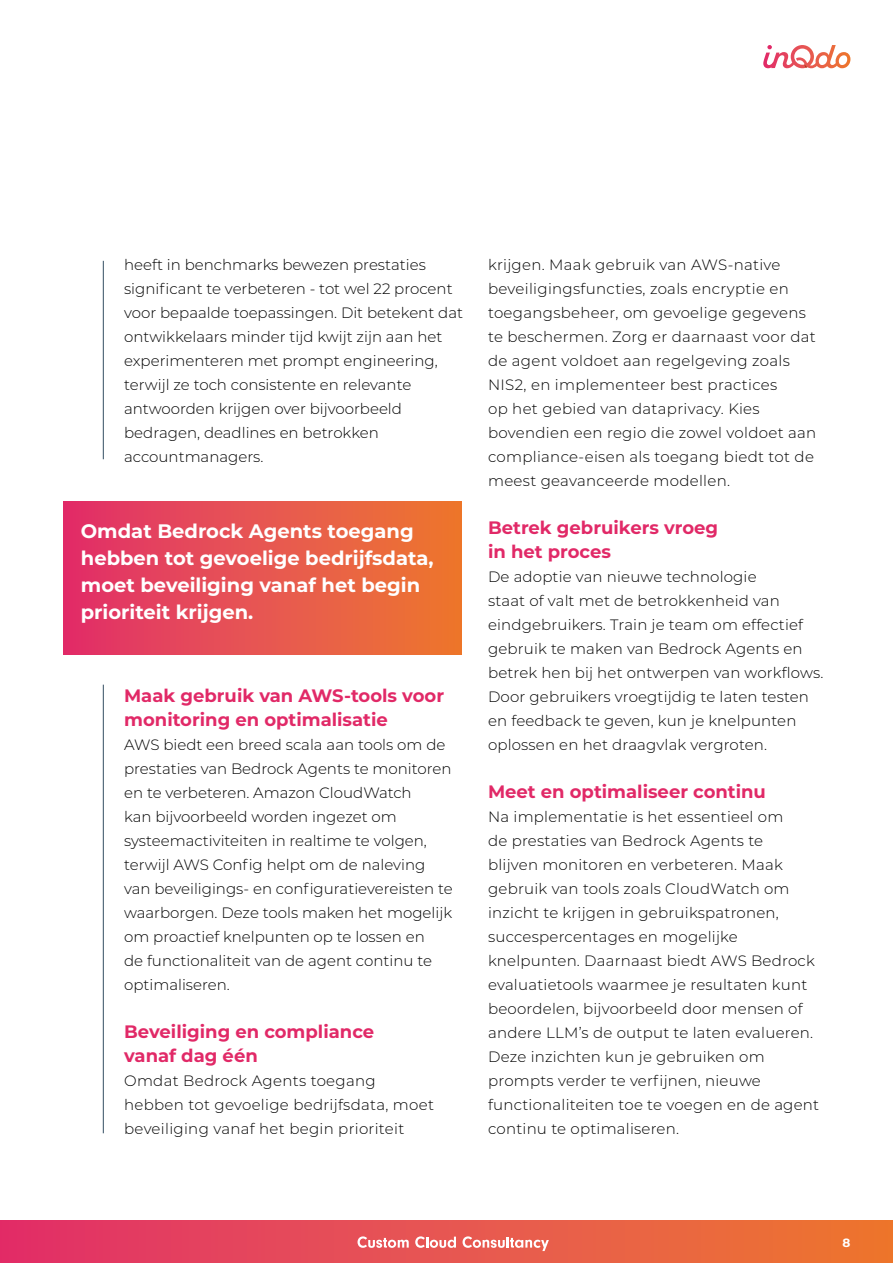
<style>
.page{position:relative;width:893px;height:1263px;background:#fff}
.page>*{position:absolute;margin:0;border:0;box-sizing:border-box;transform-origin:0 0}
.t1{font:700 19.5px/27px "Montserrat";color:#fff}
.t2{font:700 18px/24px "Montserrat";color:#e12967}
.t3{font:300 15px/24px "Montserrat";letter-spacing:.01em;color:#000}
.t4{font:700 12px "Montserrat";color:#fff}
</style>
<div class="page">
<div style="left:0;top:1220px;width:893px;height:43px;background:linear-gradient(to right,#e1316c,#ed7831)"></div>
<svg style="left:763px;top:45px;width:87px;height:23px"></svg>
<svg style="left:357px;top:1236px;width:52px;height:12px"></svg>
<svg style="left:415px;top:1236px;width:41px;height:12px"></svg>
<svg style="left:463px;top:1236px;width:86px;height:15px"></svg>
<hr style="left:103px;top:261px;width:1px;height:198px;background:#334e62">
<hr style="left:103px;top:685px;width:1px;height:448px;background:#334e62">
<div style="left:64px;top:502px;width:398px;height:153px;background:linear-gradient(to right,#e1306d,#ed7930)"></div>
<p class="t3" style="left:124px;top:252px;width:340px">heeft in benchmarks bewezen prestaties significant te verbeteren - tot wel 22 procent voor bepaalde toepassingen. Dit betekent dat ontwikkelaars minder tijd kwijt zijn aan het experimenteren met prompt engineering, terwijl ze toch consistente en relevante antwoorden krijgen over bijvoorbeeld bedragen, deadlines en betrokken accountmanagers.</p>
<h1 class="t1" style="left:81px;top:516px;width:354px">Omdat Bedrock Agents toegang hebben tot gevoelige bedrijfsdata, moet beveiliging vanaf het begin prioriteit krijgen.</h1>
<p class="t2" style="left:124px;top:683px;width:321px">Maak gebruik van AWS-tools voor monitoring en optimalisatie</p>
<p class="t3" style="left:124px;top:732px;width:330px">AWS biedt een breed scala aan tools om de prestaties van Bedrock Agents te monitoren en te verbeteren. Amazon CloudWatch<br>kan bijvoorbeeld worden ingezet om systeemactiviteiten in realtime te volgen, terwijl AWS Config helpt om de naleving van beveiligings- en configuratievereisten te waarborgen. Deze tools maken het mogelijk om proactief knelpunten op te lossen en<br>de functionaliteit van de agent continu te optimaliseren.</p>
<p class="t2" style="left:124px;top:1019px;width:252px">Beveiliging en compliance vanaf dag één</p>
<p class="t3" style="left:124px;top:1068px;width:311px">Omdat Bedrock Agents toegang hebben tot gevoelige bedrijfsdata, moet beveiliging vanaf het begin prioriteit</p>
<p class="t3" style="left:488px;top:252px;width:330px">krijgen. Maak gebruik van AWS-native beveiligingsfuncties, zoals encryptie en toegangsbeheer, om gevoelige gegevens te beschermen. Zorg er daarnaast voor dat de agent voldoet aan regelgeving zoals NIS2, en implementeer best practices<br>op het gebied van dataprivacy. Kies bovendien een regio die zowel voldoet aan compliance-eisen als toegang biedt tot de meest geavanceerde modellen.</p>
<p class="t2" style="left:488px;top:515px;width:232px">Betrek gebruikers vroeg in het proces</p>
<p class="t3" style="left:488px;top:564px;width:337px">De adoptie van nieuwe technologie<br>staat of valt met de betrokkenheid van eindgebruikers. Train je team om effectief gebruik te maken van Bedrock Agents en betrek hen bij het ontwerpen van workflows.<br>Door gebruikers vroegtijdig te laten testen en feedback te geven, kun je knelpunten oplossen en het draagvlak vergroten.</p>
<p class="t2" style="left:488px;top:779px;width:279px">Meet en optimaliseer continu</p>
<p class="t3" style="left:488px;top:804px;width:333px">Na implementatie is het essentieel om<br>de prestaties van Bedrock Agents te<br>blijven monitoren en verbeteren. Maak gebruik van tools zoals CloudWatch om inzicht te krijgen in gebruikspatronen, succespercentages en mogelijke knelpunten. Daarnaast biedt AWS Bedrock evaluatietools waarmee je resultaten kunt beoordelen, bijvoorbeeld door mensen of andere LLM’s de output te laten evalueren.<br>Deze inzichten kun je gebruiken om prompts verder te verfijnen, nieuwe functionaliteiten toe te voegen en de agent continu te optimaliseren.</p>
<p class="t4" style="left:842px;top:1233px;width:9px">8</p>
</div>
